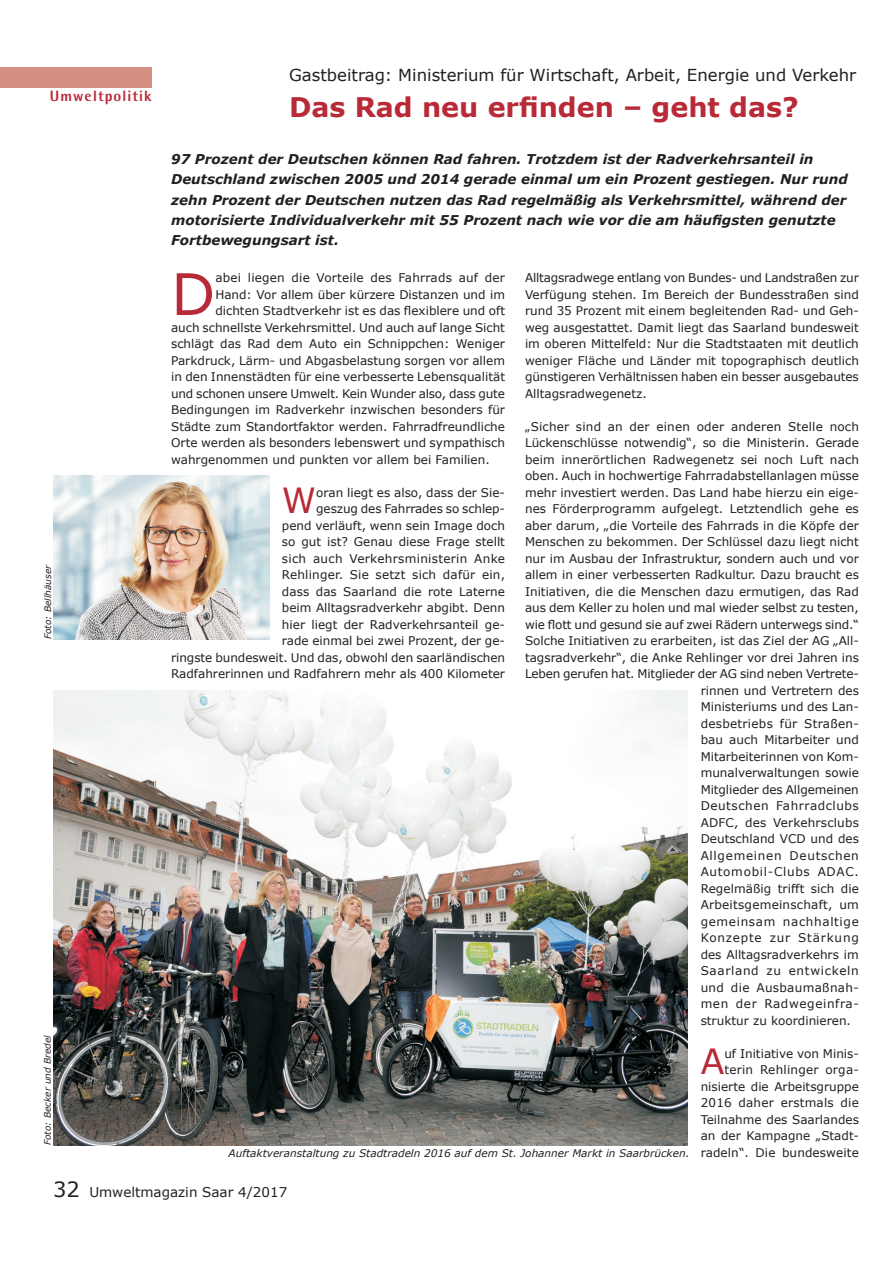
<style>
.page{position:relative;width:893px;height:1263px;background:#fff}
.page>*{position:absolute;margin:0;border:0;box-sizing:border-box;transform-origin:0 0}
.t1{font:57.45px "Verdana";color:#b92a38}
.t2{font:34.65px "Verdana";color:#b92a38}
.t3{font:700 27px "Verdana";color:#b92a38}
.t4{font:16.5px "Verdana";color:#231f20}
.t5{font:800 15px "Agfa Rotis Semisans";letter-spacing:.075em;color:#b92a38}
.t6{font:italic 700 13.5px/20.2px "Verdana";color:#231f20}
.t7{font:13.5px "Verdana";color:#231f20}
.t8{font:12px/16.5px "Verdana";color:#231f20;text-align:right}
.t9{font:12px "Verdana";letter-spacing:.025em;color:#231f20}
.t10{font:12px "Verdana";letter-spacing:.06em;color:#231f20}
.t11{font:12px "Verdana";letter-spacing:.055em;color:#231f20}
.t12{font:12px "Verdana";letter-spacing:.02em;color:#231f20}
.t13{font:12px "Verdana";letter-spacing:.045em;color:#231f20}
.t14{font:12px "Verdana";letter-spacing:.065em;color:#231f20}
.t15{font:12px "Verdana";letter-spacing:.05em;color:#231f20}
.t16{font:italic 10.5px "Verdana";color:#231f20}
.t17{font:italic 9px "Verdana";color:#231f20}
.s1{font-style:normal;font-size:12px}
.s2{font-size:21px}
</style>
<div class="page">
<div style="left:0;top:67px;width:152px;height:20px;background:#d69082"></div>
<img style="left:53px;top:475px;width:216px;height:164px">
<img style="left:53px;top:690px;width:635px;height:455px">
<p class="t5" style="left:50px;top:86px;width:103px">Umweltpolitik</p>
<p class="t17" style="left:42px;top:639px;width:76px;rotate:-90deg">Foto: Bellhäuser</p>
<p class="t17" style="left:41px;top:1145px;width:111px;rotate:-90deg">Foto: Becker und Bredel</p>
<h3 class="t4" style="left:289px;top:63px;width:569px">Gastbeitrag: Ministerium für Wirtschaft, Arbeit, Energie und Verkehr</h3>
<h3 class="t3" style="left:289px;top:88px;width:511px">Das Rad neu erfinden – geht das?</h3>
<p class="t6" style="left:171px;top:149px;width:678px">97 Prozent der Deutschen können Rad fahren. Trotzdem ist der Radverkehrsanteil in Deutschland zwischen 2005 und 2014 gerade einmal um ein Prozent gestiegen. Nur rund zehn Prozent der Deutschen nutzen das Rad regelmäßig als Verkehrsmittel, während der motorisierte Individualverkehr mit 55 Prozent nach wie vor die am häufigsten genutzte Fortbewegungsart ist.</p>
<p class="t8" style="left:525px;top:269px;width:335px;text-align:justify">Alltagsradwege entlang von Bundes- und Landstraßen zur Verfügung stehen. Im Bereich der Bundesstraßen sind rund 35 Prozent mit einem begleitenden Rad- und Geh&shy;weg ausgestattet. Damit liegt das Saarland bundesweit im oberen Mittelfeld: Nur die Stadtstaaten mit deutlich weniger Fläche und Länder mit topographisch deutlich günstigeren Verhältnissen haben ein besser ausgebautes Alltagsradwegenetz.</p>
<p class="t8" style="left:525px;top:418px;width:335px">„Sicher sind an der einen oder anderen Stelle noch</p>
<p class="t8" style="left:525px;top:434px;width:335px">Lückenschlüsse notwendig“, so die Ministerin. Gerade</p>
<p class="t8" style="left:525px;top:451px;width:335px">beim innerörtlichen Radwegenetz sei noch Luft nach</p>
<p class="t8" style="left:525px;top:467px;width:335px">oben. Auch in hochwertige Fahrradabstellanlagen müsse</p>
<p class="t8" style="left:525px;top:484px;width:335px">mehr investiert werden. Das Land habe hierzu ein eige-</p>
<p class="t8" style="left:525px;top:500px;width:335px">nes Förderprogramm aufgelegt. Letztendlich gehe es</p>
<p class="t8" style="left:525px;top:517px;width:335px">aber darum, „die Vorteile des Fahrrads in die Köpfe der</p>
<p class="t8" style="left:525px;top:533px;width:335px">Menschen zu bekommen. Der Schlüssel dazu liegt nicht</p>
<p class="t8" style="left:525px;top:550px;width:335px">nur im Ausbau der Infrastruktur, sondern auch und vor</p>
<p class="t8" style="left:525px;top:566px;width:335px">allem in einer verbesserten Radkultur. Dazu braucht es</p>
<p class="t8" style="left:525px;top:583px;width:335px">Initiativen, die die Menschen dazu ermutigen, das Rad</p>
<p class="t8" style="left:525px;top:599px;width:335px">aus dem Keller zu holen und mal wieder selbst zu testen,</p>
<p class="t8" style="left:525px;top:616px;width:335px">wie flott und gesund sie auf zwei Rädern unterwegs sind.“</p>
<p class="t8" style="left:525px;top:632px;width:335px">Solche Initiativen zu erarbeiten, ist das Ziel der AG „All-</p>
<p class="t8" style="left:525px;top:649px;width:335px">tagsradverkehr“, die Anke Rehlinger vor drei Jahren ins</p>
<p class="t8" style="left:525px;top:665px;width:335px">Leben gerufen hat. Mitglieder der AG sind neben Vertrete-</p>
<p class="t8" style="left:701px;top:682px;width:160px">rinnen und Vertretern des</p>
<p class="t8" style="left:701px;top:698px;width:160px">Ministeriums und des Lan-</p>
<p class="t9" style="left:701px;top:715px;width:160px">desbetriebs für Straßen-</p>
<p class="t8" style="left:701px;top:731px;width:160px">bau auch Mitarbeiter und</p>
<p class="t8" style="left:701px;top:748px;width:160px">Mitarbeiterinnen von Kom-</p>
<p class="t8" style="left:701px;top:764px;width:160px">munalverwaltungen sowie</p>
<p class="t8" style="left:701px;top:781px;width:160px">Mitglieder des Allgemeinen</p>
<p class="t13" style="left:701px;top:797px;width:160px">Deutschen Fahrradclubs</p>
<p class="t8" style="left:701px;top:814px;width:160px">ADFC, des Verkehrsclubs</p>
<p class="t8" style="left:701px;top:830px;width:160px">Deutschland VCD und des</p>
<p class="t10" style="left:701px;top:847px;width:160px">Allgemeinen Deutschen</p>
<p class="t10" style="left:701px;top:863px;width:160px">Automobil-Clubs ADAC.</p>
<p class="t8" style="left:701px;top:880px;width:160px">Regelmäßig trifft sich die</p>
<p class="t12" style="left:701px;top:896px;width:160px">Arbeitsgemeinschaft, um</p>
<p class="t11" style="left:701px;top:913px;width:160px">gemeinsam nachhaltige</p>
<p class="t14" style="left:701px;top:929px;width:160px">Konzepte zur Stärkung</p>
<p class="t8" style="left:701px;top:946px;width:160px">des Alltagsradverkehrs im</p>
<p class="t11" style="left:701px;top:962px;width:160px">Saarland zu entwickeln</p>
<p class="t9" style="left:701px;top:979px;width:160px">und die Ausbaumaßnah-</p>
<p class="t15" style="left:701px;top:995px;width:160px">men der Radwegeinfra-</p>
<p class="t8" style="left:701px;top:1012px;width:152px">struktur zu koordinieren.</p>
<h2 class="t2" style="left:701px;top:1038px;width:25px">A</h2>
<h1 class="t1" style="left:171px;top:255px;width:46px">D</h1>
<p class="t8" style="left:215px;top:269px;width:291px">abei liegen die Vorteile des Fahrrads auf der</p>
<p class="t8" style="left:215px;top:286px;width:291px">Hand: Vor allem über kürzere Distanzen und im</p>
<p class="t8" style="left:215px;top:302px;width:291px">dichten Stadtverkehr ist es das flexiblere und oft</p>
<p class="t8" style="left:171px;top:319px;width:335px">auch schnellste Verkehrsmittel. Und auch auf lange Sicht</p>
<p class="t8" style="left:171px;top:335px;width:335px">schlägt das Rad dem Auto ein Schnippchen: Weniger</p>
<p class="t8" style="left:171px;top:352px;width:335px">Parkdruck, Lärm- und Abgasbelastung sorgen vor allem</p>
<p class="t8" style="left:171px;top:368px;width:335px">in den Innenstädten für eine verbesserte Lebensqualität</p>
<p class="t8" style="left:171px;top:385px;width:335px">und schonen unsere Umwelt. Kein Wunder also, dass gute</p>
<p class="t8" style="left:171px;top:401px;width:335px">Bedingungen im Radverkehr inzwischen besonders für</p>
<p class="t8" style="left:171px;top:418px;width:335px">Städte zum Standortfaktor werden. Fahrradfreundliche</p>
<p class="t8" style="left:171px;top:434px;width:335px">Orte werden als besonders lebenswert und sympathisch</p>
<p class="t8" style="left:171px;top:451px;width:320px">wahrgenommen und punkten vor allem bei Familien.</p>
<h2 class="t2" style="left:282px;top:477px;width:36px">W</h2>
<p class="t8" style="left:171px;top:484px;width:335px">oran liegt es also, dass der Sie-<br>geszug des Fahrrades so schlep-<br>pend verläuft, wenn sein Image doch<br>so gut ist? Genau diese Frage stellt<br>sich auch Verkehrsministerin Anke<br>Rehlinger. Sie setzt sich dafür ein,<br>dass das Saarland die rote Laterne<br>beim Alltagsradverkehr abgibt. Denn<br>hier liegt der Radverkehrsanteil ge-<br>rade einmal bei zwei Prozent, der ge-<br>ringste bundesweit. Und das, obwohl den saarländischen Radfahrerinnen und Radfahrern mehr als 400 Kilometer</p>
<p class="t8" style="left:701px;top:1045px;width:160px">uf Initiative von Minis&shy;terin Rehlinger orga&shy;nisierte die Arbeitsgruppe<br>2016 daher erstmals die<br>Teilnahme des Saarlandes an der Kampagne „Stadt-</p>
<p class="t16" style="left:229px;top:1145px;width:632px">Auftaktveranstaltung zu Stadtradeln 2016 auf dem St. Johanner Markt in Saarbrücken. <span class="s1">radeln“. Die bundesweite</span></p>
<p class="t7" style="left:53px;top:1183px;width:236px"><span class="s2">32</span> Umweltmagazin Saar 4/2017</p>
</div>
